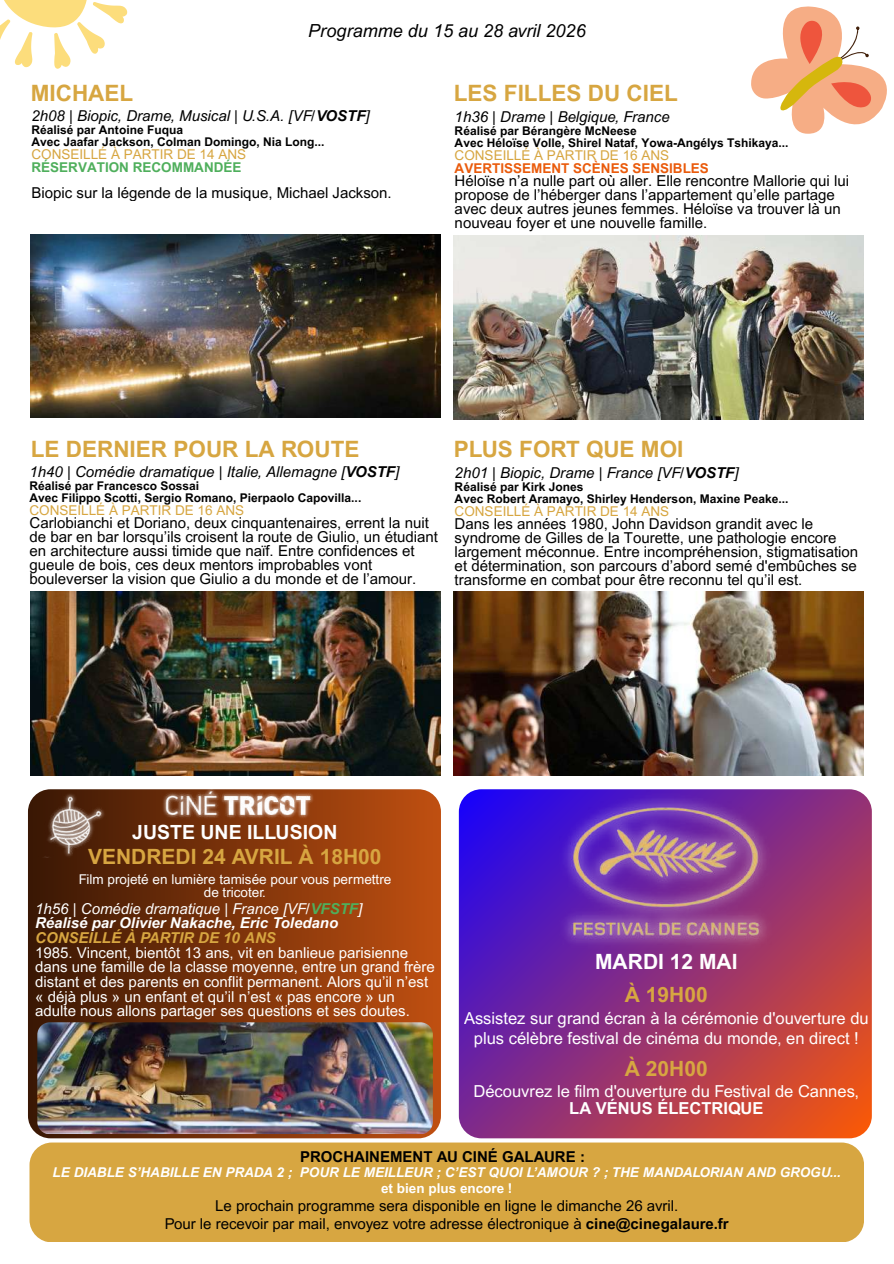
<style>
.page{position:relative;width:894px;height:1264px;background:#fff}
.page>*{position:absolute;margin:0;border:0;box-sizing:border-box;transform-origin:0 0}
.t1{font:700 22.5px "Arial MT Pro";color:#d7a641}
.t2{font:700 21px "Arial MT Pro";color:#d7a641}
.t3{font:700 21px "Arial MT Pro";color:#fff}
.t4{font:700 19.5px "Arial MT Pro";color:#fff}
.t5{font:italic 18px "Arial MT Pro";color:#000}
.t6{font:16.5px/20.2px "Arial MT Pro";color:#fff;text-align:center}
.t7{font:700 16.5px "Arial MT Pro";color:#fff}
.t8{font:15px/14px "Arial MT Pro";color:#000}
.t9{font:15px/14.7px "Arial MT Pro";color:#fff}
.t10{font:italic 15px "Arial MT Pro";color:#000}
.t11{font:italic 700 15px/14.7px "Arial MT Pro";color:#fff}
.t12{font:700 15px "Arial MT Pro";color:#000}
.t13{font:italic 700 15px "Arial MT Pro";color:#d7a641}
.t14{font:13.5px "Arial MT Pro";color:#d7a641}
.t15{font:italic 700 13.5px "Arial MT Pro";color:#fff}
.t16{font:13.5px/13.4px "Arial MT Pro";color:#fff;text-align:center}
.t17{font:700 13.5px "Arial MT Pro";color:#ea5b0c}
.t18{font:700 13.5px "Arial MT Pro";color:#4faf5c}
.t19{font:700 13.5px "Arial MT Pro";color:#fff}
.t20{font:700 12px/12px "Arial MT Pro";color:#000}
.s1{font-weight:700}
.s2{font-weight:400}
.s3{color:#4faf5c}
</style>
<div class="page">
<img style="left:453px;top:591px;width:410px;height:184px">
<div style="left:29px;top:1142px;width:834px;height:100px;background:#d7a641"></div>
<img style="left:31px;top:591px;width:409px;height:184px">
<img style="left:31px;top:234px;width:409px;height:184px">
<img style="left:453px;top:235px;width:410px;height:184px">
<div style="left:28px;top:789px;width:413px;height:349px;background:linear-gradient(to right,#3a1806,#bf5013)"></div>
<img style="left:37px;top:1022px;width:395px;height:111px;border-radius:12px">
<svg style="left:458px;top:789px;width:413px;height:349px;background:#a03768"></svg>
<img style="left:466px;top:789px;width:396px;height:165px;border-radius:12px">
<svg style="left:751px;top:6px;width:136px;height:128px"></svg>
<svg style="left:0;top:0;width:128px;height:69px"></svg>
<img style="left:156px;top:789px;width:164px;height:31px">
<img style="left:28px;top:791px;width:136px;height:67px">
<h1 class="t1" style="left:31px;top:85px;width:104px">MICHAEL</h1>
<p class="t5" style="left:308px;top:24px;width:279px">Programme du 15 au 28 avril 2026</p>
<h1 class="t1" style="left:453px;top:85px;width:225px">LES FILLES DU CIEL</h1>
<p class="t10" style="left:32px;top:110px;width:339px">2h08 | Biopic, Drame, Musical | U.S.A. [VF/<span class="s1">VOSTF</span>]</p>
<p class="t20" style="left:32px;top:125px;width:294px">Réalisé par Antoine Fuqua<br>Avec Jaafar Jackson, Colman Domingo, Nia Long...</p>
<p class="t14" style="left:32px;top:149px;width:216px">CONSEILLÉ À PARTIR DE 14 ANS</p>
<p class="t18" style="left:32px;top:162px;width:211px">RÉSERVATION RECOMMANDÉE</p>
<p class="t8" style="left:32px;top:187px;width:361px">Biopic sur la légende de la musique, Michael Jackson.</p>
<p class="t10" style="left:454px;top:111px;width:216px">1h36 | Drame | Belgique, France</p>
<p class="t20" style="left:454px;top:126px;width:335px">Réalisé par Bérangère McNeese<br>Avec Héloïse Volle, Shirel Nataf, Yowa-Angélys Tshikaya...</p>
<p class="t14" style="left:454px;top:150px;width:216px">CONSEILLÉ À PARTIR DE 16 ANS</p>
<p class="t17" style="left:454px;top:163px;width:256px">AVERTISSEMENT SCÈNES SENSIBLES</p>
<p class="t8" style="left:454px;top:176px;width:396px">Héloïse n’a nulle part où aller. Elle rencontre Mallorie qui lui propose de l’héberger dans l’appartement qu’elle partage avec deux autres jeunes femmes. Héloïse va trouver là un nouveau foyer et une nouvelle famille.</p>
<h1 class="t1" style="left:31px;top:440px;width:330px">LE DERNIER POUR LA ROUTE</h1>
<p class="t10" style="left:29px;top:465px;width:371px">1h40 | Comédie dramatique | Italie, Allemagne [<span class="s1">VOSTF</span>]</p>
<p class="t20" style="left:29px;top:481px;width:333px">Réalisé par Francesco Sossai<br>Avec Filippo Scotti, Sergio Romano, Pierpaolo Capovilla...</p>
<p class="t14" style="left:29px;top:505px;width:216px">CONSEILLÉ À PARTIR DE 16 ANS</p>
<p class="t8" style="left:29px;top:517px;width:410px">Carlobianchi et Doriano, deux cinquantenaires, errent la nuit de bar en bar lorsqu’ils croisent la route de Giulio, un étudiant en architecture aussi timide que naïf. Entre confidences et gueule de bois, ces deux mentors improbables vont bouleverser la vision que Giulio a du monde et de l’amour.</p>
<h1 class="t1" style="left:453px;top:440px;width:231px">PLUS FORT QUE MOI</h1>
<p class="t10" style="left:454px;top:467px;width:285px">2h01 | Biopic, Drame | France [VF/<span class="s1">VOSTF</span>]</p>
<p class="t20" style="left:454px;top:482px;width:335px">Réalisé par Kirk Jones<br>Avec Robert Aramayo, Shirley Henderson, Maxine Peake...</p>
<p class="t14" style="left:454px;top:506px;width:216px">CONSEILLÉ À PARTIR DE 14 ANS</p>
<p class="t8" style="left:454px;top:518px;width:405px">Dans les années 1980, John Davidson grandit avec le syndrome de Gilles de la Tourette, une pathologie encore largement méconnue. Entre incompréhension, stigmatisation et détermination, son parcours d’abord semé d'embûches se transforme en combat pour être reconnu tel qu’il est.</p>
<h3 class="t4" style="left:132px;top:824px;width:207px">JUSTE UNE ILLUSION</h3>
<h2 class="t2" style="left:88px;top:848px;width:295px">VENDREDI 24 AVRIL À 18H00</h2>
<p class="t16" style="left:78px;top:874px;width:314px">Film projeté en lumière tamisée pour vous permettre de tricoter.</p>
<p class="t11" style="left:35px;top:903px;width:328px"><span class="s2">1h56 | Comédie dramatique | France [VF/</span><span class="s3">VFSTF</span><span class="s2">]<br></span>Réalisé par Olivier Nakache, Eric Toledano</p>
<p class="t13" style="left:35px;top:932px;width:242px">CONSEILLÉ À PARTIR DE 10 ANS</p>
<p class="t9" style="left:35px;top:947px;width:401px">1985. Vincent, bientôt 13 ans, vit en banlieue parisienne dans une famille de la classe moyenne, entre un grand frère distant et des parents en conflit permanent. Alors qu’il n’est « déjà plus » un enfant et qu’il n’est « pas encore » un adulte nous allons partager ses questions et ses doutes.</p>
<h2 class="t3" style="left:595px;top:953px;width:144px">MARDI 12 MAI</h2>
<h2 class="t2" style="left:624px;top:986px;width:84px">À 19H00</h2>
<p class="t6" style="left:464px;top:1010px;width:406px">Assistez sur grand écran à la cérémonie d'ouverture du plus célèbre festival de cinéma du monde, en direct !</p>
<h2 class="t2" style="left:624px;top:1060px;width:84px">À 20H00</h2>
<p class="t6" style="left:473px;top:1083px;width:387px">Découvrez le film d'ouverture du Festival de Cannes,</p>
<p class="t7" style="left:569px;top:1101px;width:196px">LA VÉNUS ÉLECTRIQUE</p>
<p class="t12" style="left:300px;top:1150px;width:286px">PROCHAINEMENT AU CINÉ GALAURE :</p>
<p class="t15" style="left:53px;top:1167px;width:789px">LE DIABLE S’HABILLE EN PRADA 2 ; POUR LE MEILLEUR ; C’EST QUOI L’AMOUR ? ; THE MANDALORIAN AND GROGU...</p>
<p class="t19" style="left:381px;top:1183px;width:133px">et bien plus encore !</p>
<p class="t8" style="left:165px;top:1198px;width:565px;line-height:18px;text-align:center">Le prochain programme sera disponible en ligne le dimanche 26 avril.<br>Pour le recevoir par mail, envoyez votre adresse électronique à <span class="s1">cine@cinegalaure.fr</span></p>
</div>
